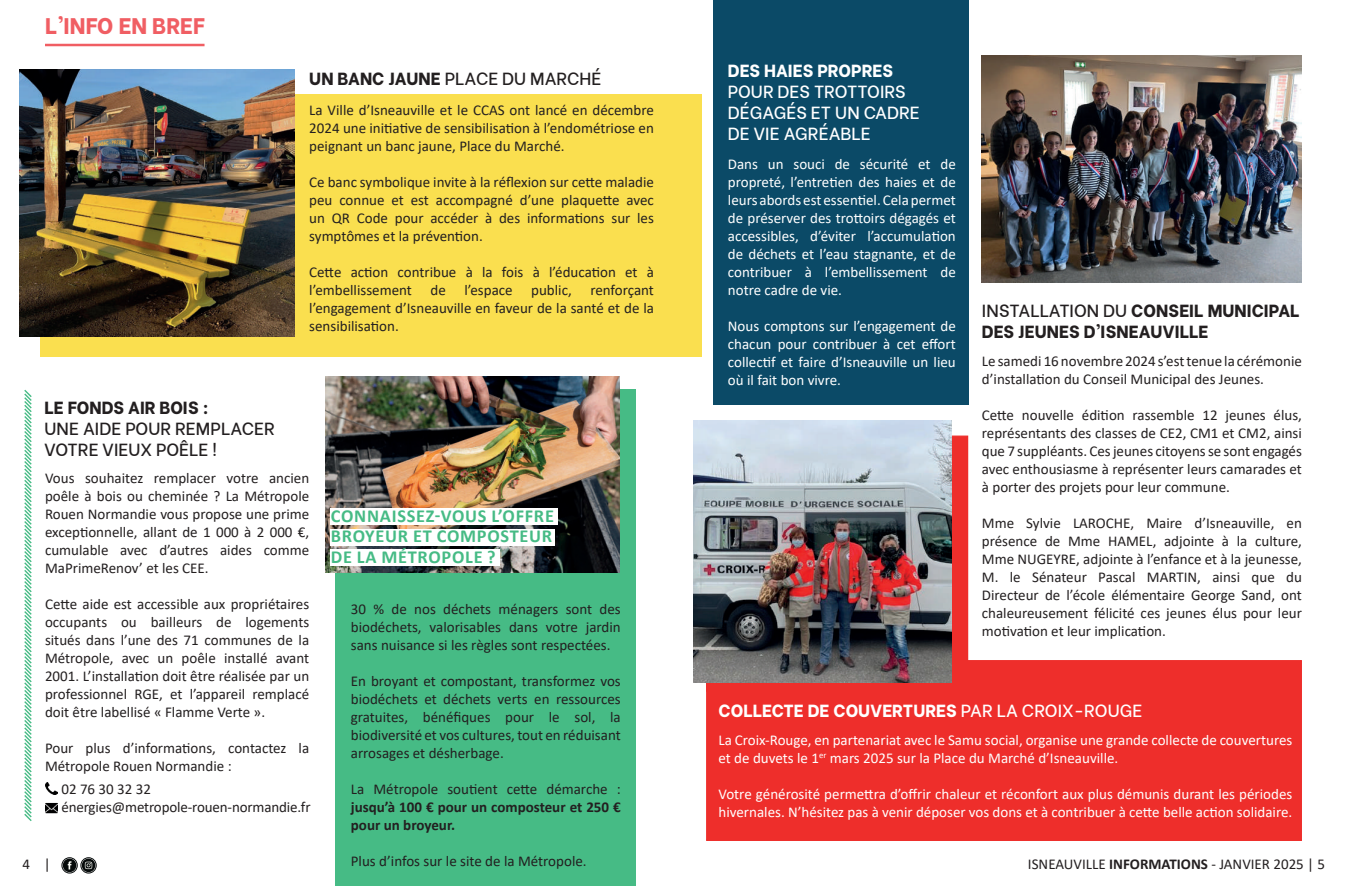
<style>
.page{position:relative;width:1347px;height:886px;background:#fff}
.page>*{position:absolute;margin:0;border:0;box-sizing:border-box;transform-origin:0 0}
.t1{font:800 22.5px "Be Vietnam";color:#f05e63}
.t2{font:700 18.38px/20.4px "Calibri";letter-spacing:.04em;color:#46bb85;text-align:justify}
.t3{font:800 17.5px/21px "Be Vietnam";color:#231f20}
.t4{font:500 17.5px/21px "Be Vietnam";color:#231f20}
.t5{font:800 17.5px "Be Vietnam";color:#fff}
.t6{font:500 17.5px/21px "Be Vietnam";color:#fff}
.t7{font:15px/18px "Calibri";color:#231f20;text-align:justify}
.t8{font:15px/18px "Calibri";color:#fff;text-align:justify}
.t9{font:700 15px/18px "Calibri";color:#231f20}
.s1{font-weight:800}
.s2{font-weight:500}
.s3{font-weight:700}
</style>
<div class="page">
<div style="left:713px;top:0;width:255px;height:404px;background:#0b4a67"></div>
<svg style="left:24px;top:389px;width:8px;height:432px"></svg>
<hr style="left:45px;top:44px;width:159px;height:2px;background:#f05e63">
<div style="left:40px;top:94px;width:661px;height:262px;background:#fadf4f"></div>
<img style="left:19px;top:69px;width:275px;height:268px">
<div style="left:335px;top:390px;width:301px;height:496px;background:#46bb85"></div>
<img style="left:326px;top:377px;width:294px;height:195px">
<div style="left:330px;top:508px;width:228px;height:17px;background:#fff"></div>
<div style="left:330px;top:529px;width:224px;height:17px;background:#fff"></div>
<div style="left:330px;top:549px;width:169px;height:17px;background:#fff"></div>
<svg style="left:45px;top:782px;width:12px;height:13px"></svg>
<svg style="left:45px;top:802px;width:12px;height:12px"></svg>
<img style="left:981px;top:56px;width:320px;height:226px">
<div style="left:706px;top:435px;width:262px;height:257px;background:#ee2e2b"></div>
<div style="left:706px;top:660px;width:595px;height:181px;background:#ee2e2b"></div>
<img style="left:693px;top:420px;width:258px;height:262px">
<svg style="left:63px;top:858px;width:13px;height:14px"></svg>
<div style="left:62px;top:857px;width:15px;height:16px;border:1px solid #060a0a;border-radius:8px"></div>
<svg style="left:68px;top:861px;width:3px;height:8px"></svg>
<svg style="left:82px;top:858px;width:13px;height:14px"></svg>
<div style="left:81px;top:857px;width:15px;height:16px;border:1px solid #060a0a;border-radius:8px"></div>
<svg style="left:85px;top:861px;width:7px;height:8px"></svg>
<h1 class="t1" style="left:45px;top:7px;width:161px">L’INFO EN BREF</h1>
<p class="t3" style="left:44px;top:396px;width:166px">LE FONDS AIR BOIS :</p>
<p class="t4" style="left:44px;top:417px;width:232px">UNE AIDE POUR REMPLACER<br>VOTRE VIEUX POÊLE !</p>
<p class="t4" style="left:309px;top:67px;width:294px"><span class="s1">UN BANC JAUNE</span> PLACE DU MARCHÉ</p>
<p class="t7" style="left:309px;top:101px;width:346px">La Ville d’Isneauville et le CCAS ont lancé en décembre 2024 une initiative de sensibilisation à l’endométriose en peignant un banc jaune, Place du Marché.</p>
<p class="t7" style="left:309px;top:173px;width:346px">Ce banc symbolique invite à la réflexion sur cette maladie peu connue et est accompagné d’une plaquette avec un QR Code pour accéder à des informations sur les symptômes et la prévention.</p>
<p class="t7" style="left:309px;top:263px;width:346px">Cette action contribue à la fois à l’éducation et à l’embellissement de l’espace public, renforçant l’engagement d’Isneauville en faveur de la santé et de la sensibilisation.</p>
<p class="t7" style="left:45px;top:468px;width:266px">Vous souhaitez remplacer votre ancien poêle à bois ou cheminée ? La Métropole Rouen Normandie vous propose une prime exceptionnelle, allant de 1 000 à 2 000 €, cumulable avec d’autres aides comme MaPrimeRenov’ et les CEE.</p>
<p class="t7" style="left:45px;top:594px;width:266px">Cette aide est accessible aux propriétaires occupants ou bailleurs de logements situés dans l’une des 71 communes de la Métropole, avec un poêle installé avant 2001. L’installation doit être réalisée par un professionnel RGE, et l’appareil remplacé doit être labellisé « Flamme Verte ».</p>
<p class="t7" style="left:45px;top:738px;width:266px">Pour plus d’informations, contactez la<br>Métropole Rouen Normandie :</p>
<p class="t7" style="left:61px;top:779px;width:251px">02 76 30 32 32 énergies@metropole-rouen-normandie.fr</p>
<p class="t7" style="left:22px;top:854px;width:30px">4 |</p>
<p class="t2" style="left:331px;top:505px;width:224px">CONNAISSEZ-VOUS L’OFFRE BROYEUR ET COMPOSTEUR DE LA MÉTROPOLE ?</p>
<p class="t7" style="left:351px;top:599px;width:271px">30 % de nos déchets ménagers sont des biodéchets, valorisables dans votre jardin sans nuisance si les règles sont respectées.</p>
<p class="t7" style="left:351px;top:671px;width:271px">En broyant et compostant, transformez vos biodéchets et déchets verts en ressources gratuites, bénéfiques pour le sol, la biodiversité et vos cultures, tout en réduisant arrosages et désherbage.</p>
<p class="t7" style="left:351px;top:779px;width:271px">La Métropole soutient cette démarche :</p>
<p class="t9" style="left:351px;top:797px;width:271px">jusqu’à 100 € pour un composteur et 250 € pour un broyeur.</p>
<p class="t7" style="left:351px;top:851px;width:237px">Plus d’infos sur le site de la Métropole.</p>
<p class="t5" style="left:728px;top:56px;width:167px">DES HAIES PROPRES</p>
<p class="t6" style="left:728px;top:79px;width:193px">POUR DES TROTTOIRS<br>DÉGAGÉS ET UN CADRE<br>DE VIE AGRÉABLE</p>
<p class="t8" style="left:728px;top:155px;width:229px">Dans un souci de sécurité et de propreté, l’entretien des haies et de leurs abords est essentiel. Cela permet de préserver des trottoirs dégagés et accessibles, d’éviter l’accumulation de déchets et l’eau stagnante, et de contribuer à l’embellissement de notre cadre de vie.</p>
<p class="t8" style="left:728px;top:317px;width:229px">Nous comptons sur l’engagement de chacun pour contribuer à cet effort collectif et faire d’Isneauville un lieu où il fait bon vivre.</p>
<p class="t3" style="left:981px;top:298px;width:319px"><span class="s2">INSTALLATION DU</span> CONSEIL MUNICIPAL<br>DES JEUNES D’ISNEAUVILLE</p>
<p class="t7" style="left:981px;top:351px;width:321px">Le samedi 16 novembre 2024 s’est tenue la cérémonie d’installation du Conseil Municipal des Jeunes.</p>
<p class="t7" style="left:981px;top:405px;width:321px">Cette nouvelle édition rassemble 12 jeunes élus, représentants des classes de CE2, CM1 et CM2, ainsi que 7 suppléants. Ces jeunes citoyens se sont engagés avec enthousiasme à représenter leurs camarades et à porter des projets pour leur commune.</p>
<p class="t7" style="left:981px;top:513px;width:321px">Mme Sylvie LAROCHE, Maire d’Isneauville, en présence de Mme HAMEL, adjointe à la culture, Mme NUGEYRE, adjointe à l’enfance et à la jeunesse, M. le Sénateur Pascal MARTIN, ainsi que du Directeur de l’école élémentaire George Sand, ont chaleureusement félicité ces jeunes élus pour leur motivation et leur implication.</p>
<p class="t5" style="left:718px;top:696px;width:425px">COLLECTE DE COUVERTURES <span class="s2">PAR LA CROIX-ROUGE</span></p>
<p class="t8" style="left:718px;top:731px;width:575px">La Croix-Rouge, en partenariat avec le Samu social, organise une grande collecte de couvertures et de duvets le 1<sup>er</sup> mars 2025 sur la Place du Marché d’Isneauville.</p>
<p class="t8" style="left:718px;top:785px;width:575px">Votre générosité permettra d’offrir chaleur et réconfort aux plus démunis durant les périodes hivernales. N’hésitez pas à venir déposer vos dons et à contribuer à cette belle action solidaire.</p>
<p class="t7" style="left:1028px;top:854px;width:299px">ISNEAUVILLE <span class="s3">INFORMATIONS</span> - JANVIER 2025 | 5</p>
</div>
